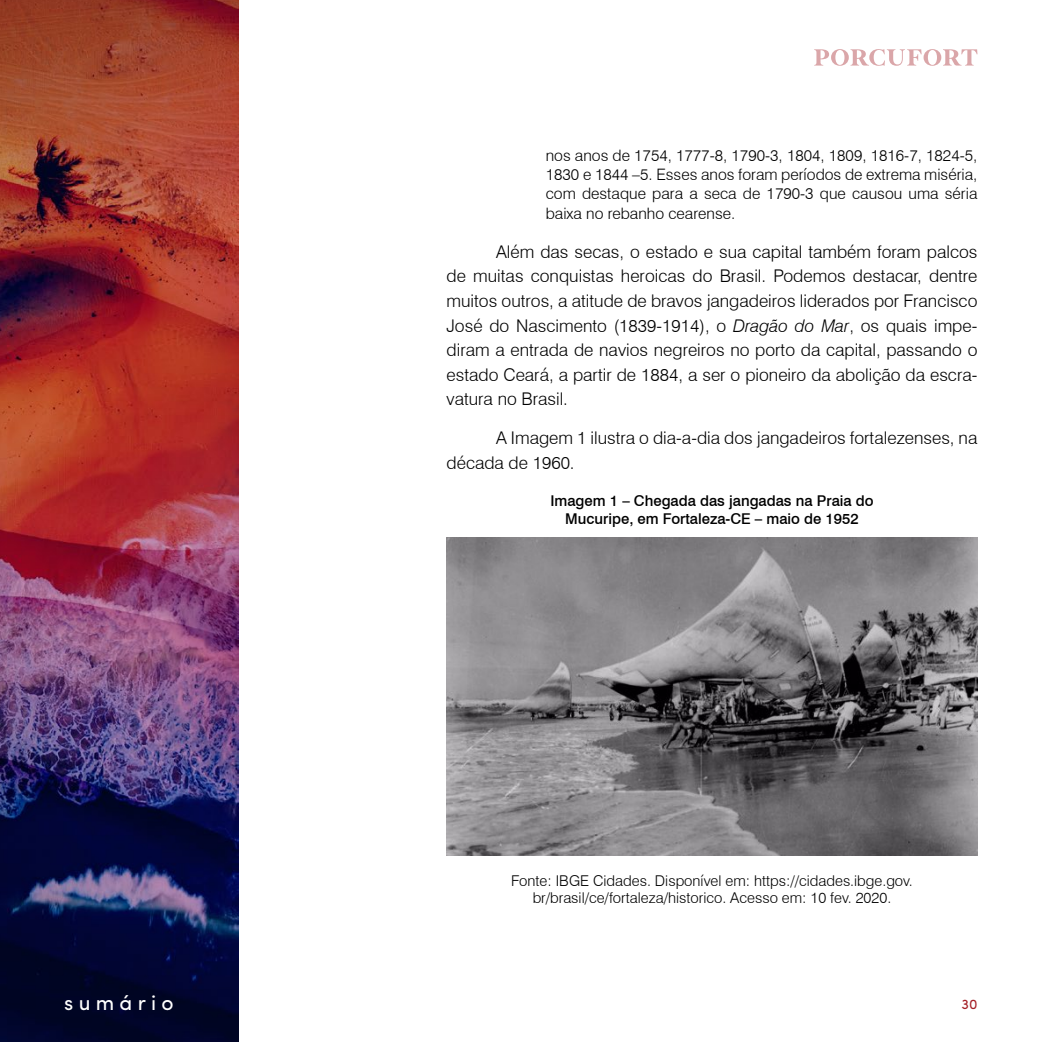
<style>
.page{position:relative;width:1042px;height:1042px;background:#fff}
.page>*{position:absolute;margin:0;border:0;box-sizing:border-box;transform-origin:0 0}
.t1{font:21px "Sofia Pro";letter-spacing:.25em;color:#fff}
.t2{font:300 17.5px/24.5px "Swiss 721 BT";color:#000;text-align:justify}
.t3{font:300 15.75px/19.2px "Swiss 721 BT";color:#000;text-align:justify}
.t4{font:300 14.88px/17.5px "Swiss 721 BT";color:#000;text-align:center}
.t5{font:500 14.88px/17.5px "Swiss 721 BT";color:#000;text-align:center}
.t6{font:14px "Sofia Pro";color:#a42027}
.s1{font-style:italic}
</style>
<div class="page">
<svg style="left:814px;top:49px;width:163px;height:17px"></svg>
<img style="left:0;top:0;width:238px;height:1042px">
<img style="left:446px;top:537px;width:531px;height:319px">
<p class="t3" style="left:546px;top:145px;width:433px">nos anos de 1754, 1777-8, 1790-3, 1804, 1809, 1816-7, 1824-5, 1830 e 1844 –5. Esses anos foram períodos de extrema miséria, com destaque para a seca de 1790-3 que causou uma séria baixa no rebanho cearense.</p>
<p class="t2" style="left:446px;top:239px;width:532px;text-indent:50px">Além das secas, o estado e sua capital também foram palcos de muitas conquistas heroicas do Brasil. Podemos destacar, dentre muitos outros, a atitude de bravos jangadeiros liderados por Francisco José do Nascimento (1839-1914), o <span class="s1">Dragão do Mar</span>, os quais impe&shy;diram a entrada de navios negreiros no porto da capital, passando o estado Ceará, a partir de 1884, a ser o pioneiro da abolição da escra&shy;vatura no Brasil.</p>
<p class="t2" style="left:446px;top:426px;width:532px;text-indent:50px">A Imagem 1 ilustra o dia-a-dia dos jangadeiros fortalezenses, na década de 1960.</p>
<p class="t5" style="left:550px;top:492px;width:325px">Imagem 1 – Chegada das jangadas na Praia do<br>Mucuripe, em Fortaleza-CE – maio de 1952</p>
<p class="t4" style="left:511px;top:871px;width:403px">Fonte: IBGE Cidades. Disponível em: https://cidades.ibge.gov. br/brasil/ce/fortaleza/historico. Acesso em: 10 fev. 2020.</p>
<p class="t1" style="left:64px;top:986px;width:111px">sumário</p>
<p class="t6" style="left:961px;top:993px;width:17px">30</p>
</div>
